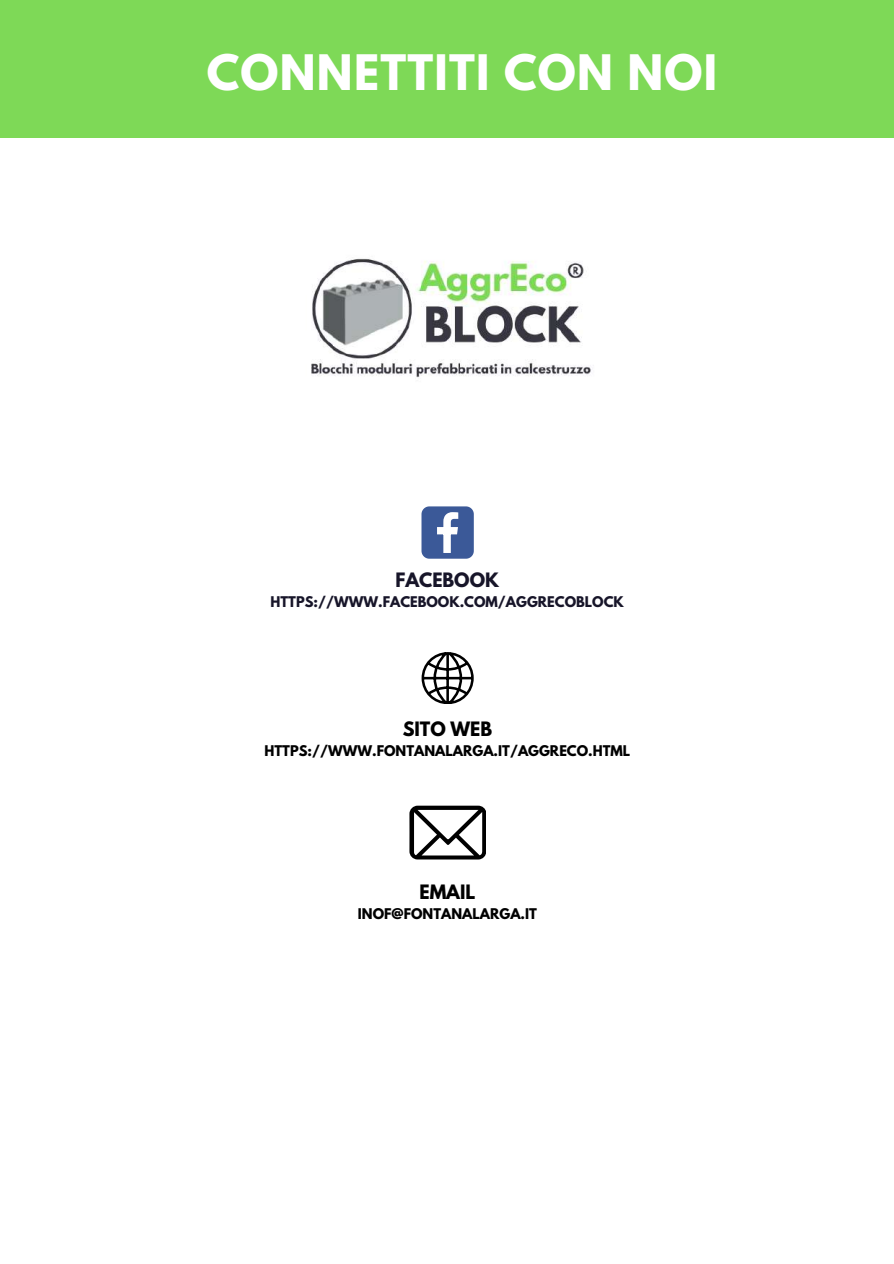
<style>
.page{position:relative;width:894px;height:1264px;background:#fff}
.page>*{position:absolute;margin:0;border:0;box-sizing:border-box;transform-origin:0 0}
.t1{font:700 43.35px "League Spartan";letter-spacing:.03em;color:#fff}
.t2{font:700 17.55px "League Spartan";color:#000}
.t3{font:700 17.55px "League Spartan";color:#171529}
.t4{font:700 13.05px "League Spartan";color:#000}
.t5{font:700 13.05px "League Spartan";color:#171529}
</style>
<div class="page">
<svg style="left:421px;top:506px;width:52px;height:52px"></svg>
<svg style="left:421px;top:652px;width:52px;height:52px"></svg>
<img style="left:311px;top:258px;width:280px;height:120px">
<div style="left:0;top:0;width:893px;height:137px;background:#7ed957"></div>
<svg style="left:409px;top:805px;width:77px;height:54px"></svg>
<h1 class="t1" style="left:207px;top:51px;width:511px">CONNETTITI CON NOI</h1>
<h2 class="t3" style="left:395px;top:571px;width:105px">FACEBOOK</h2>
<p class="t5" style="left:270px;top:595px;width:355px">HTTPS://WWW.FACEBOOK.COM/AGGRECOBLOCK</p>
<h2 class="t2" style="left:402px;top:720px;width:91px">SITO WEB</h2>
<p class="t4" style="left:264px;top:743px;width:367px">HTTPS://WWW.FONTANALARGA.IT/AGGRECO.HTML</p>
<h2 class="t2" style="left:419px;top:883px;width:57px">EMAIL</h2>
<p class="t4" style="left:358px;top:907px;width:180px">INOF@FONTANALARGA.IT</p>
</div>
